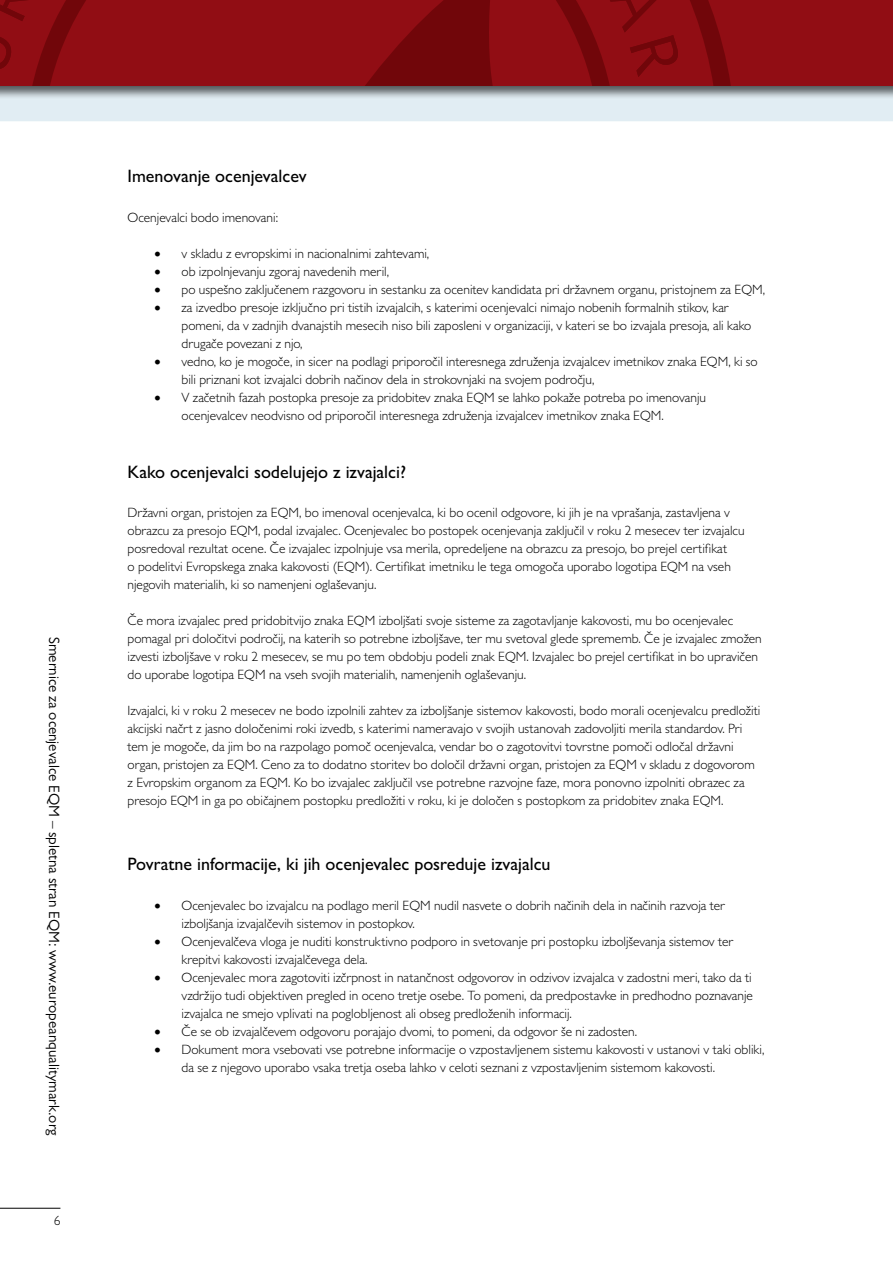
<style>
.page{position:relative;width:893px;height:1263px;background:#fff}
.page>*{position:absolute;margin:0;border:0;box-sizing:border-box;transform-origin:0 0}
.t1{font:500 18px "Gill Sans MT Pro";color:#000}
.t2{font:15px "Gill Sans MT Pro";color:#000}
.t3{font:300 13.5px/18px "Gill Sans MT Pro";color:#000}
</style>
<div class="page">
<div style="left:0;top:100px;width:893px;height:21px;background:#e1edf3"></div>
<div style="left:0;top:0;width:893px;height:100px;background:#000;opacity:.4"></div>
<div style="left:0;top:0;width:893px;height:85px;background:#910d14"></div>
<svg style="left:32px;top:0;width:699px;height:85px"></svg>
<hr style="left:0;top:1208px;width:60px;height:1px;background:#000">
<svg style="left:608px;top:0;width:74px;height:77px"></svg>
<p class="t2" style="left:63px;top:637px;width:500px;rotate:90deg">Smernice za ocenjevalce EQM – spletna stran EQM: www.europeanqualitymark.org</p>
<p class="t3" style="left:54px;top:1212px;width:8px">6</p>
<h1 class="t1" style="left:128px;top:166px;width:180px">Imenovanje ocenjevalcev</h1>
<p class="t3" style="left:128px;top:208px;width:152px">Ocenjevalci bodo imenovani:</p>
<p class="t3" style="left:155px;top:244px;width:276px">• v skladu z evropskimi in nacionalnimi zahtevami,</p>
<p class="t3" style="left:155px;top:262px;width:236px">• ob izpolnjevanju zgoraj navedenih meril,</p>
<p class="t3" style="left:155px;top:280px;width:612px">• po uspešno zaključenem razgovoru in sestanku za ocenitev kandidata pri državnem organu, pristojnem za EQM,</p>
<p class="t3" style="left:182px;top:298px;width:571px;text-indent:-27px">• za izvedbo presoje izključno pri tistih izvajalcih, s katerimi ocenjevalci nimajo nobenih formalnih stikov, kar pomeni, da v zadnjih dvanajstih mesecih niso bili zaposleni v organizaciji, v kateri se bo izvajala presoja, ali kako drugače povezani z njo,</p>
<p class="t3" style="left:182px;top:352px;width:578px;text-indent:-27px">• vedno, ko je mogoče, in sicer na podlagi priporočil interesnega združenja izvajalcev imetnikov znaka EQM, ki so bili priznani kot izvajalci dobrih načinov dela in strokovnjaki na svojem področju,</p>
<p class="t3" style="left:182px;top:388px;width:526px;text-indent:-27px">• V začetnih fazah postopka presoje za pridobitev znaka EQM se lahko pokaže potreba po imenovanju ocenjevalcev neodvisno od priporočil interesnega združenja izvajalcev imetnikov znaka EQM.</p>
<h1 class="t1" style="left:128px;top:461px;width:280px">Kako ocenjevalci sodelujejo z izvajalci?</h1>
<p class="t3" style="left:128px;top:503px;width:619px">Državni organ, pristojen za EQM, bo imenoval ocenjevalca, ki bo ocenil odgovore, ki jih je na vprašanja, zastavljena v obrazcu za presojo EQM, podal izvajalec. Ocenjevalec bo postopek ocenjevanja zaključil v roku 2 mesecev ter izvajalcu posredoval rezultat ocene. Če izvajalec izpolnjuje vsa merila, opredeljene na obrazcu za presojo, bo prejel certifikat<br>o podelitvi Evropskega znaka kakovosti (EQM). Certifikat imetniku le tega omogoča uporabo logotipa EQM na vseh njegovih materialih, ki so namenjeni oglaševanju.</p>
<p class="t3" style="left:128px;top:611px;width:636px">Če mora izvajalec pred pridobitvijo znaka EQM izboljšati svoje sisteme za zagotavljanje kakovosti, mu bo ocenjevalec pomagal pri določitvi področij, na katerih so potrebne izboljšave, ter mu svetoval glede sprememb. Če je izvajalec zmožen izvesti izboljšave v roku 2 mesecev, se mu po tem obdobju podeli znak EQM. Izvajalec bo prejel certifikat in bo upravičen do uporabe logotipa EQM na vseh svojih materialih, namenjenih oglaševanju.</p>
<p class="t3" style="left:128px;top:701px;width:634px">Izvajalci, ki v roku 2 mesecev ne bodo izpolnili zahtev za izboljšanje sistemov kakovosti, bodo morali ocenjevalcu predložiti akcijski načrt z jasno določenimi roki izvedb, s katerimi nameravajo v svojih ustanovah zadovoljiti merila standardov. Pri tem je mogoče, da jim bo na razpolago pomoč ocenjevalca, vendar bo o zagotovitvi tovrstne pomoči odločal državni organ, pristojen za EQM. Ceno za to dodatno storitev bo določil državni organ, pristojen za EQM v skladu z dogovorom z Evropskim organom za EQM. Ko bo izvajalec zaključil vse potrebne razvojne faze, mora ponovno izpolniti obrazec za presojo EQM in ga po običajnem postopku predložiti v roku, ki je določen s postopkom za pridobitev znaka EQM.</p>
<h1 class="t1" style="left:128px;top:853px;width:424px">Povratne informacije, ki jih ocenjevalec posreduje izvajalcu</h1>
<p class="t3" style="left:182px;top:896px;width:545px;text-indent:-27px">• Ocenjevalec bo izvajalcu na podlago meril EQM nudil nasvete o dobrih načinih dela in načinih razvoja ter izboljšanja izvajalčevih sistemov in postopkov.</p>
<p class="t3" style="left:182px;top:932px;width:553px;text-indent:-27px">• Ocenjevalčeva vloga je nuditi konstruktivno podporo in svetovanje pri postopku izboljševanja sistemov ter krepitvi kakovosti izvajalčevega dela.</p>
<p class="t3" style="left:182px;top:968px;width:573px;text-align:justify;text-indent:-27px">• Ocenjevalec mora zagotoviti izčrpnost in natančnost odgovorov in odzivov izvajalca v zadostni meri, tako da ti vzdržijo tudi objektiven pregled in oceno tretje osebe. To pomeni, da predpostavke in predhodno poznavanje izvajalca ne smejo vplivati na poglobljenost ali obseg predloženih informacij.</p>
<p class="t3" style="left:155px;top:1022px;width:484px">• Če se ob izvajalčevem odgovoru porajajo dvomi, to pomeni, da odgovor še ni zadosten.</p>
<p class="t3" style="left:182px;top:1040px;width:584px;text-indent:-27px">• Dokument mora vsebovati vse potrebne informacije o vzpostavljenem sistemu kakovosti v ustanovi v taki obliki, da se z njegovo uporabo vsaka tretja oseba lahko v celoti seznani z vzpostavljenim sistemom kakovosti.</p>
</div>
